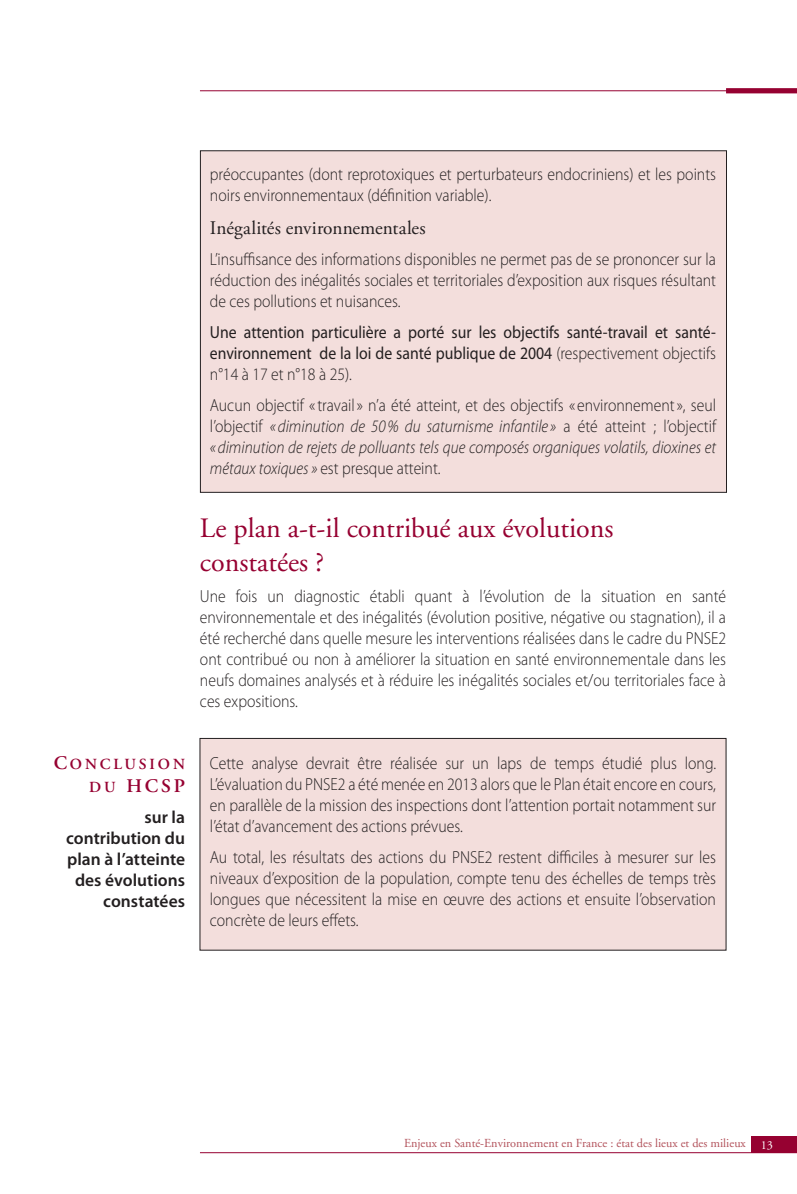
<style>
.page{position:relative;width:797px;height:1194px;background:#fff}
.page>*{position:absolute;margin:0;border:0;box-sizing:border-box;transform-origin:0 0}
.t1{font:28px/33.6px "Adobe Garamond";color:#960131}
.t2{font:19.25px "Adobe Garamond Pro";color:#231f20}
.t3{font:19.25px "Adobe Garamond Semibold SC800";color:#960131}
.t4{font:300 17.5px/21px "Myriad Pro";color:#231f20;text-align:justify;scale:.9 1}
.t5{font:italic 300 17.5px/21px "Myriad Pro";color:#231f20;text-align:justify;scale:.9 1}
.t6{font:17.5px/21px "Myriad Pro";color:#231f20;text-align:justify;scale:.9 1}
.t7{font:600 17.5px/21px "Myriad Pro";color:#231f20;text-align:right}
.t8{font:15.4px "Adobe Garamond Semibold SC800";letter-spacing:.185em;color:#960131}
.t9{font:12.25px "Adobe Garamond";color:#b2525b}
.s1{font-weight:300}
.s2{font-style:normal}
.s3{font-size:19.25px}
.s4{font-size:15.4px}
.s5{color:#fff}
</style>
<div class="page">
<hr style="left:200px;top:90px;width:597px;height:1px;background:#960131">
<div style="left:726px;top:88px;width:71px;height:5px;background:#960131"></div>
<hr style="left:200px;top:1152px;width:597px;height:1px;background:#960131">
<div style="left:751px;top:1136px;width:46px;height:16px;background:#960131"></div>
<div style="left:199px;top:738px;width:527px;height:212px;background:#f3dedc;border:1px solid #231f20"></div>
<div style="left:200px;top:150px;width:527px;height:343px;background:#f3dedc;border:1px solid #231f20"></div>
<p class="t4" style="left:210px;top:163px;width:564px">préoccupantes (dont reprotoxiques et perturbateurs endocriniens) et les points noirs environnementaux (définition variable).</p>
<p class="t2" style="left:210px;top:216px;width:217px">Inégalités environnementales</p>
<p class="t4" style="left:210px;top:248px;width:564px">L’insuffisance des informations disponibles ne permet pas de se prononcer sur la réduction des inégalités sociales et territoriales d’exposition aux risques résultant de ces pollutions et nuisances.</p>
<p class="t6" style="left:210px;top:321px;width:564px">Une attention particulière a porté sur les objectifs santé-travail et santé&shy;environnement de la loi de santé publique de 2004 <span class="s1">(respectivement objectifs n°14 à 17 et n°18 à 25).</span></p>
<p class="t5" style="left:210px;top:394px;width:564px"><span class="s2">Aucun objectif «travail» n’a été atteint, et des objectifs « environnement», seul l’objectif</span> «diminution de 50% du saturnisme infantile » <span class="s2">a été atteint ; l’objectif </span>«diminution de rejets de polluants tels que composés organiques volatils, dioxines et métaux toxiques » <span class="s2">est presque atteint.</span></p>
<h1 class="t1" style="left:200px;top:512px;width:415px">Le plan a-t-il contribué aux évolutions constatées ?</h1>
<p class="t4" style="left:200px;top:585px;width:586px">Une fois un diagnostic établi quant à l’évolution de la situation en santé environnementale et des inégalités (évolution positive, négative ou stagnation), il a été recherché dans quelle mesure les interventions réalisées dans le cadre du PNSE2 ont contribué ou non à améliorer la situation en santé environnementale dans les neufs domaines analysés et à réduire les inégalités sociales et/ou territoriales face à ces expositions.</p>
<p class="t8" style="left:54px;top:756px;width:133px"><span class="s3">C</span>ONCLUSION</p>
<p class="t3" style="left:89px;top:775px;width:97px"><span class="s4">DU</span> HCSP</p>
<p class="t7" style="left:66px;top:806px;width:120px">sur la contribution du plan à l’atteinte des évolutions constatées</p>
<p class="t4" style="left:210px;top:752px;width:564px">Cette analyse devrait être réalisée sur un laps de temps étudié plus long.<br>L’évaluation du PNSE2 a été menée en 2013 alors que le Plan était encore en cours, en parallèle de la mission des inspections dont l’attention portait notamment sur l’état d’avancement des actions prévues.</p>
<p class="t4" style="left:210px;top:846px;width:564px">Au total, les résultats des actions du PNSE2 restent difficiles à mesurer sur les niveaux d’exposition de la population, compte tenu des échelles de temps très longues que nécessitent la mise en œuvre des actions et ensuite l’observation concrète de leurs effets.</p>
<p class="t9" style="left:404px;top:1136px;width:370px">Enjeux en Santé-Environnement en France : état des lieux et des milieux <span class="s5">13</span></p>
</div>
